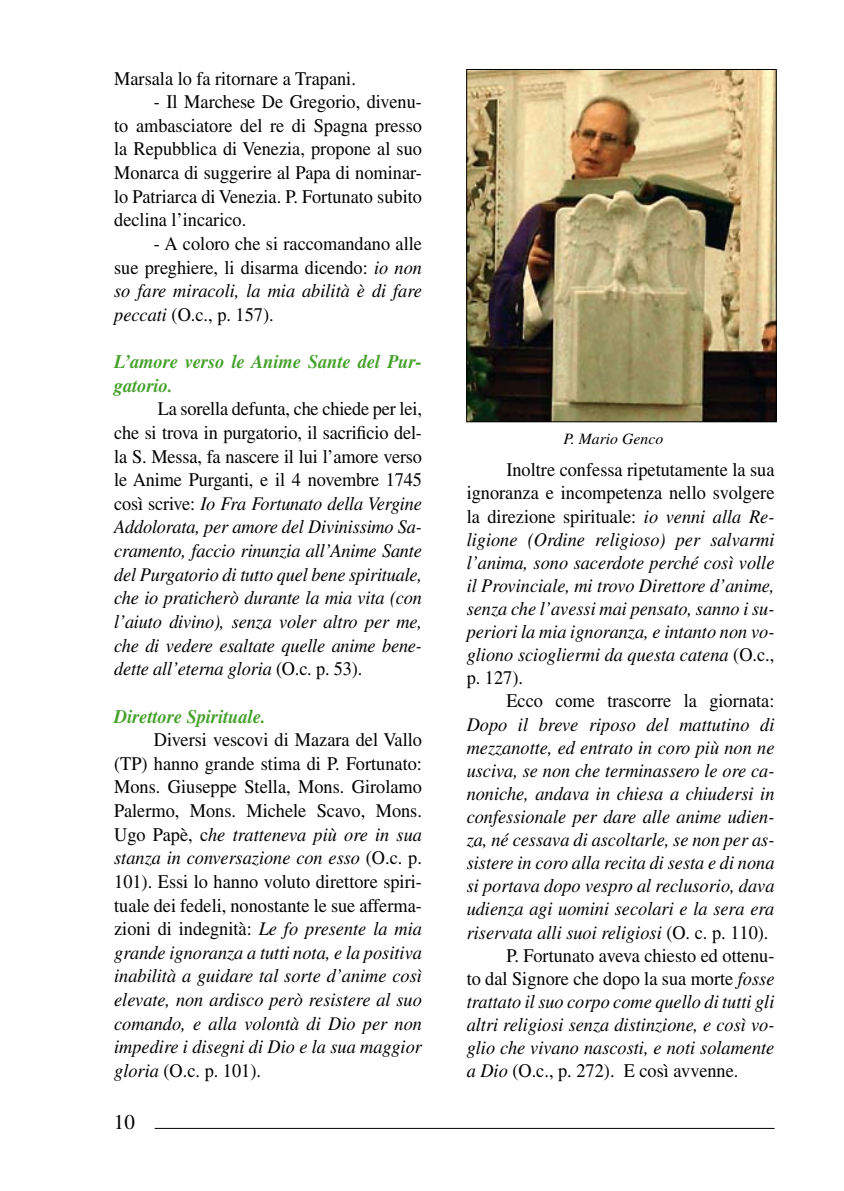
<style>
.page{position:relative;width:844px;height:1191px;background:#fff}
.page>*{position:absolute;margin:0;border:0;box-sizing:border-box;transform-origin:0 0}
.t1{font:21px "Times";color:#000}
.t2{font:italic 19.25px/23.6px "Times";color:#000;text-align:justify;scale:.95 1}
.t3{font:19.25px/23.6px "Times";color:#000;text-align:justify;scale:.95 1}
.t4{font:italic 700 19.25px/23.6px "Times";color:#45a12b;scale:.95 1}
.t5{font:italic 15.75px "Times";color:#000}
.s1{font-style:italic}
.s2{font-style:normal}
</style>
<div class="page">
<hr style="left:155px;top:1128px;width:619px;height:1px;background:#000">
<img style="left:468px;top:71px;width:306px;height:349px">
<div style="left:466px;top:69px;width:310px;height:353px;border:1px solid #000"></div>
<p class="t3" style="left:114px;top:66px;width:256px">Marsala lo fa ritornare a Trapani.</p>
<p class="t3" style="left:114px;top:90px;width:325px;text-indent:40px">- Il Marchese De Gregorio, divenu&shy;to ambasciatore del re di Spagna presso la Repubblica di Venezia, propone al suo Monarca di suggerire al Papa di nominar&shy;lo Patriarca di Venezia. P. Fortunato subito declina l’incarico.</p>
<p class="t3" style="left:114px;top:231px;width:325px;text-indent:40px">- A coloro che si raccomandano alle sue preghiere, li disarma dicendo: <span class="s1">io non so fare miracoli, la mia abilità è di fare peccati</span> (O.c., p. 157).</p>
<p class="t4" style="left:114px;top:349px;width:325px">L’amore verso le Anime Sante del Pur&shy;gatorio.</p>
<p class="t2" style="left:114px;top:397px;width:325px;text-indent:44px"><span class="s2">La sorella defunta, che chiede per lei, che si trova in purgatorio, il sacrificio del&shy;la S. Messa, fa nascere il lui l’amore verso le Anime Purganti, e il 4 novembre 1745 così scrive:</span> Io Fra Fortunato della Vergine Addolorata, per amore del Divinissimo Sa&shy;cramento, faccio rinunzia all’Anime Sante del Purgatorio di tutto quel bene spirituale, che io praticherò durante la mia vita (con l’aiuto divino), senza voler altro per me, che di vedere esaltate quelle anime bene&shy;dette all’eterna gloria <span class="s2">(O.c. p. 53).</span></p>
<p class="t4" style="left:114px;top:704px;width:161px">Direttore Spirituale.</p>
<p class="t3" style="left:114px;top:727px;width:325px;text-indent:40px">Diversi vescovi di Mazara del Vallo (TP) hanno grande stima di P. Fortunato:<br>Mons. Giuseppe Stella, Mons. Girolamo Palermo, Mons. Michele Scavo, Mons.<br>Ugo Papè, c<span class="s1">he tratteneva più ore in sua stanza in conversazione con esso</span> (O.c. p.<br>101). Essi lo hanno voluto direttore spiri&shy;tuale dei fedeli, nonostante le sue afferma&shy;zioni di indegnità: <span class="s1">Le fo presente la mia grande ignoranza a tutti nota, e la positiva inabilità a guidare tal sorte d’anime così elevate, non ardisco però resistere al suo comando, e alla volontà di Dio per non impedire i disegni di Dio e la sua maggior gloria</span> (O.c. p. 101).</p>
<p class="t1" style="left:114px;top:1109px;width:22px">10</p>
<p class="t5" style="left:563px;top:430px;width:101px">P. Mario Genco</p>
<p class="t2" style="left:466px;top:458px;width:325px;line-height:23.1px;text-indent:40px"><span class="s2">Inoltre confessa ripetutamente la sua ignoranza e incompetenza nello svolgere la direzione spirituale:</span> io venni alla Re&shy;ligione (Ordine religioso) per salvarmi l’anima, sono sacerdote perché così volle il Provinciale, mi trovo Direttore d’anime, senza che l’avessi mai pensato, sanno i su&shy;periori la mia ignoranza, e intanto non vo&shy;gliono sciogliermi da questa catena <span class="s2">(O.c., p. 127).</span></p>
<p class="t3" style="left:506px;top:689px;width:283px">Ecco come trascorre la giornata:</p>
<p class="t2" style="left:466px;top:712px;width:325px">Dopo il breve riposo del mattutino di</p>
<p class="t2" style="left:466px;top:735px;width:325px">mezzanotte, ed entrato in coro più non ne</p>
<p class="t2" style="left:466px;top:758px;width:325px">usciva, se non che terminassero le ore ca-</p>
<p class="t2" style="left:466px;top:781px;width:325px">noniche, andava in chiesa a chiudersi in</p>
<p class="t2" style="left:466px;top:804px;width:325px">confessionale per dare alle anime udien-</p>
<p class="t2" style="left:466px;top:828px;width:325px">za, né cessava di ascoltarle, se non per as-</p>
<p class="t2" style="left:466px;top:851px;width:325px">sistere in coro alla recita di sesta e di nona</p>
<p class="t2" style="left:466px;top:874px;width:325px">si portava dopo vespro al reclusorio, dava</p>
<p class="t2" style="left:466px;top:897px;width:325px">udienza agi uomini secolari e la sera era</p>
<p class="t2" style="left:466px;top:920px;width:319px">riservata alli suoi religiosi <span class="s2">(O. c. p. 110).</span></p>
<p class="t3" style="left:506px;top:943px;width:283px">P. Fortunato aveva chiesto ed ottenu-</p>
<p class="t3" style="left:466px;top:966px;width:325px">to dal Signore che dopo la sua morte <span class="s1">fosse</span></p>
<p class="t2" style="left:466px;top:989px;width:325px">trattato il suo corpo come quello di tutti gli</p>
<p class="t2" style="left:466px;top:1012px;width:325px">altri religiosi senza distinzione, e così vo-</p>
<p class="t2" style="left:466px;top:1035px;width:325px">glio che vivano nascosti, e noti solamente</p>
<p class="t3" style="left:466px;top:1058px;width:287px"><span class="s1">a Dio</span> (O.c., p. 272). E così avvenne.</p>
</div>
